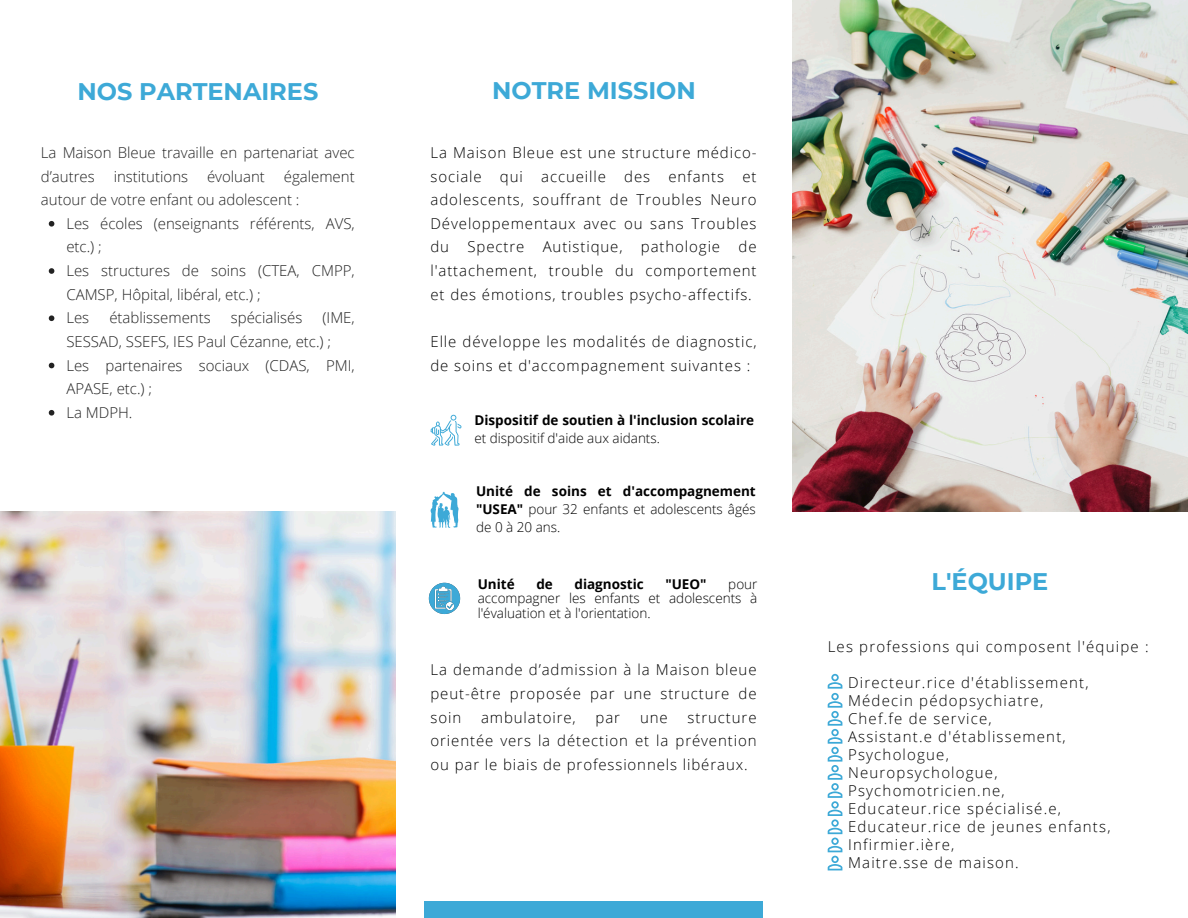
<style>
.page{position:relative;width:1188px;height:918px;background:#fff}
.page>*{position:absolute;margin:0;border:0;box-sizing:border-box;transform-origin:0 0}
.t1{font:700 24px "Montserrat";color:#3da9d7}
.t2{font:300 15px/23.7px "Open Sans";letter-spacing:.08em;color:#000;text-align:justify}
.t3{font:300 15px/23.7px "Open Sans";color:#222}
.t4{font:300 15px/23.7px "Open Sans";letter-spacing:.06em;color:#000}
.t5{font:300 13.5px/18px "Open Sans";color:#000;text-align:justify}
.t6{font:700 13.5px/18px "Open Sans";color:#000}
.s1{font-weight:300}
.s2{font-weight:700}
</style>
<div class="page">
<img style="left:792px;top:0;width:396px;height:512px">
<img style="left:0;top:512px;width:396px;height:406px">
<svg style="left:49px;top:221px;width:5px;height:6px"></svg>
<svg style="left:49px;top:268px;width:5px;height:6px"></svg>
<svg style="left:49px;top:315px;width:5px;height:6px"></svg>
<svg style="left:49px;top:363px;width:5px;height:5px"></svg>
<svg style="left:49px;top:410px;width:5px;height:6px"></svg>
<svg style="left:431px;top:415px;width:31px;height:31px"></svg>
<svg style="left:430px;top:492px;width:29px;height:36px"></svg>
<svg style="left:429px;top:583px;width:31px;height:31px"></svg>
<svg style="left:828px;top:674px;width:14px;height:196px"></svg>
<div style="left:425px;top:902px;width:338px;height:16px;background:#3da9d7"></div>
<p class="t1" style="left:77px;top:77px;width:242px">NOS PARTENAIRES</p>
<h2 class="t1" style="left:492px;top:76px;width:205px">NOTRE MISSION</h2>
<h2 class="t3" style="left:41px;top:140px;width:315px">La Maison Bleue travaille en partenariat avec d’autres</h2>
<h2 class="t3" style="left:41px;top:164px;width:315px;text-indent:243px">également autour de votre enfant ou adolescent :</h2>
<p class="t3" style="left:66px;top:211px;width:290px">Les écoles (enseignants référents, AVS, etc.) ;</p>
<p class="t3" style="left:66px;top:258px;width:290px">Les structures de soins (CTEA, CMPP,<br>CAMSP, Hôpital, libéral, etc.) ;</p>
<p class="t3" style="left:66px;top:306px;width:24px">Les</p>
<p class="t3" style="left:109px;top:306px;width:103px">établissements</p>
<p class="t3" style="left:231px;top:306px;width:73px">spécialisés</p>
<h2 class="t3" style="left:114px;top:164px;width:76px">institutions</h2>
<h2 class="t3" style="left:207px;top:164px;width:59px">évoluant</h2>
<p class="t3" style="left:66px;top:306px;width:290px;text-indent:256px">(IME,<br>SESSAD, SSEFS, IES Paul Cézanne, etc.) ;</p>
<p class="t3" style="left:66px;top:353px;width:290px">Les partenaires sociaux (CDAS, PMI,<br>APASE, etc.) ;</p>
<p class="t3" style="left:66px;top:400px;width:68px">La MDPH.</p>
<h1 class="t2" style="left:430px;top:140px;width:328px">La Maison Bleue est une structure médico&shy;sociale qui accueille des enfants et adolescents, souffrant de Troubles Neuro Développementaux avec ou sans Troubles du Spectre Autistique, pathologie de l'attachement, trouble du comportement et des émotions, troubles psycho-affectifs.</h1>
<h2 class="t4" style="left:430px;top:329px;width:328px">Elle développe les modalités de diagnostic, de soins et d'accompagnement suivantes :</h2>
<p class="t6" style="left:474px;top:410px;width:281px">Dispositif de soutien à l'inclusion scolaire <span class="s1">et dispositif d'aide aux aidants.</span></p>
<h2 class="t5" style="left:476px;top:482px;width:281px"><span class="s2">Unité de soins et d'accompagnement "USEA"</span> pour 32 enfants et adolescents âgés de 0 à 20 ans.</h2>
<p class="t6" style="left:478px;top:575px;width:39px">Unité</p>
<p class="t6" style="left:536px;top:575px;width:18px">de</p>
<p class="t6" style="left:575px;top:575px;width:71px">diagnostic</p>
<p class="t6" style="left:665px;top:575px;width:43px">"UEO"</p>
<p class="t5" style="left:478px;top:576px;width:281px;line-height:14.7px;text-indent:251px">pour accompagner les enfants et adolescents à l'évaluation et à l'orientation.</p>
<h1 class="t2" style="left:430px;top:658px;width:328px">La demande d’admission à la Maison bleue peut-être proposée par une structure de soin</h1>
<h1 class="t4" style="left:481px;top:705px;width:96px">ambulatoire,</h1>
<h1 class="t2" style="left:596px;top:705px;width:26px">par</h1>
<h1 class="t2" style="left:640px;top:705px;width:29px">une</h1>
<h1 class="t2" style="left:430px;top:705px;width:328px;text-indent:257px">structure orientée vers la détection et la prévention ou par le biais de professionnels libéraux.</h1>
<h1 class="t1" style="left:932px;top:567px;width:118px">L'ÉQUIPE</h1>
<p class="t2" style="left:828px;top:634px;width:322px">Les professions qui composent l'équipe :</p>
<p class="t2" style="left:848px;top:673px;width:242px;line-height:18px;text-align:left">Directeur.rice d'établissement,<br>Médecin pédopsychiatre,<br>Chef.fe de service,<br>Assistant.e d'établissement,<br>Psychologue,<br>Neuropsychologue,</p>
<p class="t2" style="left:848px;top:781px;width:264px;line-height:18px;text-align:left">Psychomotricien.ne,<br>Educateur.rice spécialisé.e,<br>Educateur.rice de jeunes enfants,<br>Infirmier.ière,<br>Maitre.sse de maison.</p>
</div>
